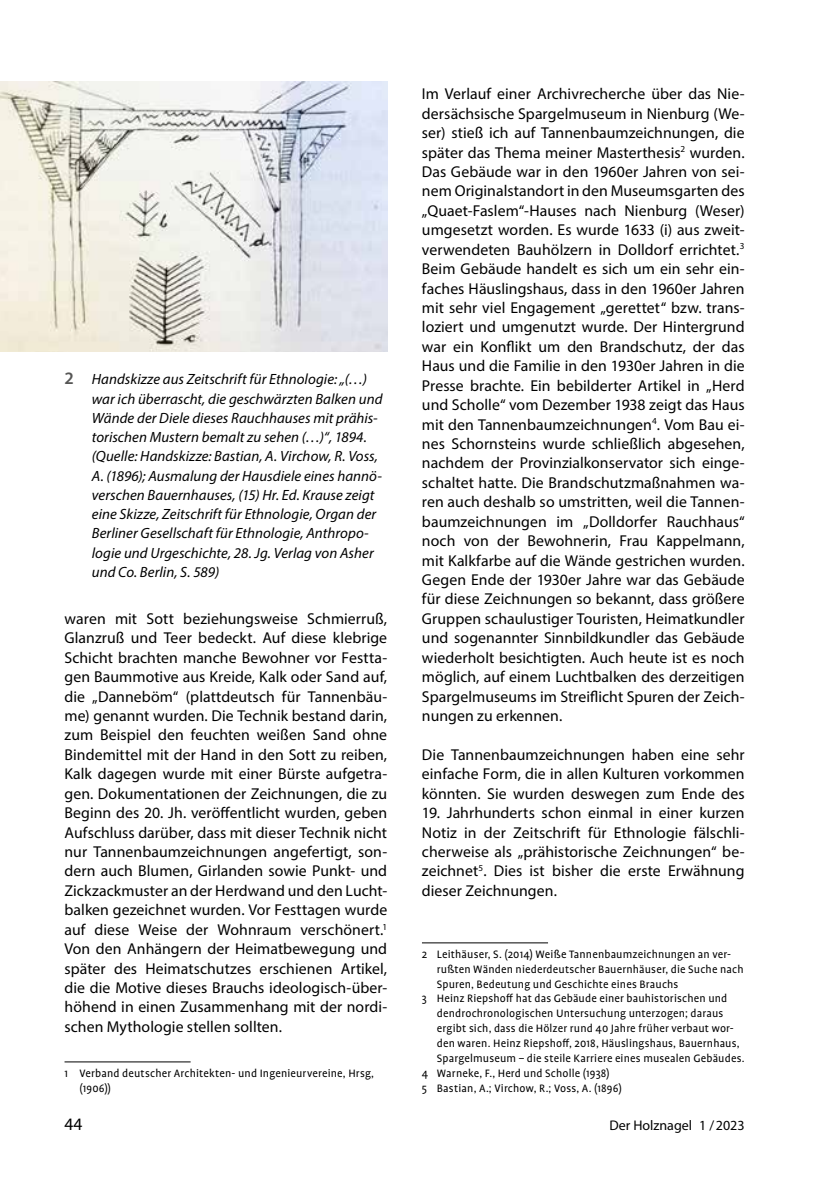
<style>
.page{position:relative;width:834px;height:1181px;background:#fff}
.page>*{position:absolute;margin:0;border:0;box-sizing:border-box;transform-origin:0 0}
.t1{font:17.5px "Myriad Pro";color:#000}
.t2{font:15.75px/19.4px "Myriad Pro";letter-spacing:.005em;color:#000;text-align:justify}
.t3{font:italic 14.88px/19.2px "Myriad Pro";letter-spacing:.005em;color:#000}
.t4{font:14px "Myriad Pro";color:#000}
.t5{font:12.25px/14.9px "Profile Pro";letter-spacing:.015em;color:#000}
.s1{font-weight:600;font-style:normal;font-size:17.5px;color:#565655}
</style>
<div class="page">
<hr style="left:64px;top:1061px;width:126px;height:1px;background:#000">
<hr style="left:422px;top:942px;width:126px;height:1px;background:#000">
<img style="left:0;top:82px;width:387px;height:270px">
<p class="t3" style="left:92px;top:369px;width:292px;text-indent:-27px"><span class="s1">2</span> Handskizze aus Zeitschrift für Ethnologie: „(…) war ich überrascht, die geschwärzten Balken und Wände der Diele dieses Rauchhauses mit prähis&shy;torischen Mustern bemalt zu sehen (…)“, 1894. (Quelle: Handskizze: Bastian, A. Virchow, R. Voss, A. (1896); Ausmalung der Hausdiele eines hannö&shy;verschen Bauernhauses, (15) Hr. Ed. Krause zeigt eine Skizze, Zeitschrift für Ethnologie, Organ der Berliner Gesellschaft für Ethnologie, Anthropo&shy;logie und Urgeschichte, 28. Jg. Verlag von Asher und Co. Berlin, S. 589)</p>
<p class="t2" style="left:64px;top:608px;width:324px">waren mit Sott beziehungsweise Schmierruß, Glanzruß und Teer bedeckt. Auf diese klebrige Schicht brachten manche Bewohner vor Festta&shy;gen Baummotive aus Kreide, Kalk oder Sand auf, die „Danneböm“ (plattdeutsch für Tannenbäu&shy;me) genannt wurden. Die Technik bestand darin, zum Beispiel den feuchten weißen Sand ohne Bindemittel mit der Hand in den Sott zu reiben, Kalk dagegen wurde mit einer Bürste aufgetra&shy;gen. Dokumentationen der Zeichnungen, die zu Beginn des 20. Jh. veröffentlicht wurden, geben Aufschluss darüber, dass mit dieser Technik nicht nur Tannenbaumzeichnungen angefertigt, son&shy;dern auch Blumen, Girlanden sowie Punkt- und Zickzackmuster an der Herdwand und den Lucht&shy;balken gezeichnet wurden. Vor Festtagen wurde auf diese Weise der Wohnraum verschönert.<sup>1<br></sup>Von den Anhängern der Heimatbewegung und später des Heimatschutzes erschienen Artikel, die die Motive dieses Brauchs ideologisch-über&shy;höhend in einen Zusammenhang mit der nordi&shy;schen Mythologie stellen sollten.</p>
<p class="t5" style="left:79px;top:1066px;width:296px;text-indent:-15px">1 Verband deutscher Architekten- und Ingenieurvereine, Hrsg, (1906))</p>
<p class="t2" style="left:422px;top:84px;width:324px">Im Verlauf einer Archivrecherche über das Nie&shy;dersächsische Spargelmuseum in Nienburg (We&shy;ser) stieß ich auf Tannenbaumzeichnungen, die später das Thema meiner Masterthesis<sup>2</sup> wurden.<br>Das Gebäude war in den 1960er Jahren von sei&shy;nem Originalstandort in den Museumsgarten des „Quaet-Faslem“-Hauses nach Nienburg (Weser) umgesetzt worden. Es wurde 1633 (i) aus zweit&shy;verwendeten Bauhölzern in Dolldorf errichtet.<sup>3<br></sup>Beim Gebäude handelt es sich um ein sehr ein&shy;faches Häuslingshaus, dass in den 1960er Jahren mit sehr viel Engagement „gerettet“ bzw. trans&shy;loziert und umgenutzt wurde. Der Hintergrund war ein Konflikt um den Brandschutz, der das Haus und die Familie in den 1930er Jahren in die Presse brachte. Ein bebilderter Artikel in „Herd und Scholle“ vom Dezember 1938 zeigt das Haus mit den Tannenbaumzeichnungen<sup>4</sup>. Vom Bau ei&shy;nes Schornsteins wurde schließlich abgesehen, nachdem der Provinzialkonservator sich einge&shy;schaltet hatte. Die Brandschutzmaßnahmen wa&shy;ren auch deshalb so umstritten, weil die Tannen&shy;baumzeichnungen im „Dolldorfer Rauchhaus“ noch von der Bewohnerin, Frau Kappelmann, mit Kalkfarbe auf die Wände gestrichen wurden.<br>Gegen Ende der 1930er Jahre war das Gebäude für diese Zeichnungen so bekannt, dass größere Gruppen schaulustiger Touristen, Heimatkundler und sogenannter Sinnbildkundler das Gebäude wiederholt besichtigten. Auch heute ist es noch möglich, auf einem Luchtbalken des derzeitigen Spargelmuseums im Streiflicht Spuren der Zeich&shy;nungen zu erkennen.</p>
<p class="t2" style="left:422px;top:744px;width:324px">Die Tannenbaumzeichnungen haben eine sehr einfache Form, die in allen Kulturen vorkommen könnten. Sie wurden deswegen zum Ende des</p>
<p class="t2" style="left:422px;top:803px;width:324px">19. Jahrhunderts schon einmal in einer kurzen Notiz in der Zeitschrift für Ethnologie fälschli&shy;cherweise als „prähistorische Zeichnungen“ be&shy;zeichnet<sup>5</sup>. Dies ist bisher die erste Erwähnung dieser Zeichnungen.</p>
<p class="t5" style="left:422px;top:947px;width:310px">2 Leithäuser, S. (2014) Weiße Tannenbaumzeichnungen an ver-</p>
<p class="t5" style="left:437px;top:962px;width:308px">rußten Wänden niederdeutscher Bauernhäuser, die Suche nach</p>
<p class="t5" style="left:437px;top:976px;width:243px">Spuren, Bedeutung und Geschichte eines Brauchs</p>
<p class="t5" style="left:422px;top:991px;width:307px">3 Heinz Riepshoff hat das Gebäude einer bauhistorischen und</p>
<p class="t5" style="left:437px;top:1006px;width:288px">dendrochronologischen Untersuchung unterzogen; daraus</p>
<p class="t5" style="left:437px;top:1021px;width:298px">ergibt sich, dass die Hölzer rund 40 Jahre früher verbaut wor-</p>
<p class="t5" style="left:437px;top:1036px;width:304px">den waren. Heinz Riepshoff, 2018, Häuslingshaus, Bauernhaus,</p>
<p class="t5" style="left:437px;top:1051px;width:309px">Spargelmuseum – die steile Karriere eines musealen Gebäudes.</p>
<p class="t5" style="left:422px;top:1066px;width:189px">4 Warneke, F., Herd und Scholle (1938)</p>
<p class="t5" style="left:422px;top:1081px;width:201px">5 Bastian, A.; Virchow, R.; Voss, A. (1896)</p>
<p class="t1" style="left:64px;top:1113px;width:19px">44</p>
<p class="t4" style="left:609px;top:1116px;width:137px">Der Holznagel 1 /2023</p>
</div>
